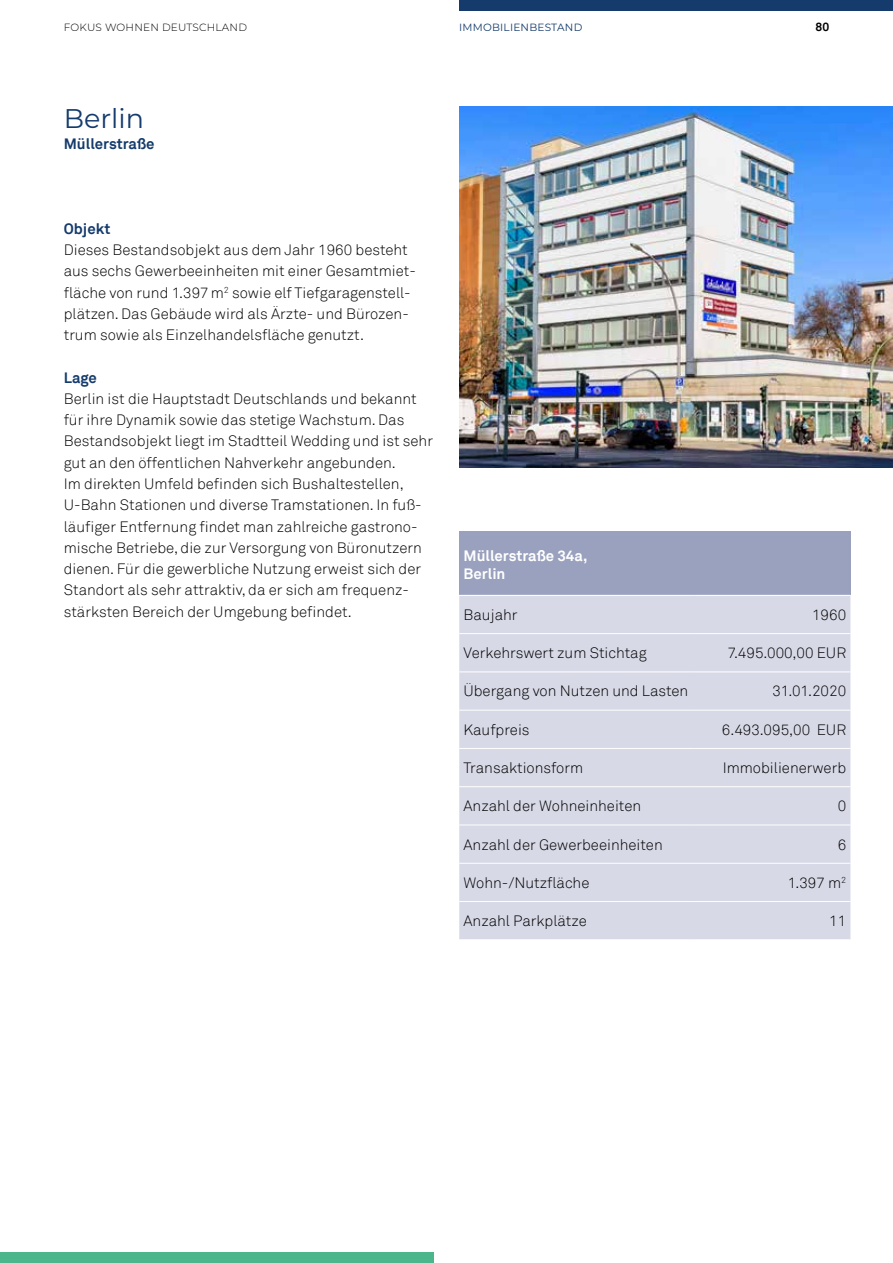
<style>
.page{position:relative;width:893px;height:1263px;background:#fff}
.page>*{position:absolute;margin:0;border:0;box-sizing:border-box;transform-origin:0 0}
.t1{font:27px "Montserrat";color:#143b6c}
.t2{font:300 15px/21.3px "Akkurat";color:#000}
.t3{font:700 15px "Akkurat";color:#143b6c}
.t4{font:700 15px/18px "Akkurat";color:#fff}
.t5{font:700 12px "Akkurat";color:#000}
.t6{font:300 10.5px "Montserrat";letter-spacing:.02em;color:#000}
.t7{font:10.5px "Montserrat";letter-spacing:.02em;color:#143b6c}
</style>
<div class="page">
<div style="left:459px;top:0;width:434px;height:11px;background:#143b6c"></div>
<div style="left:0;top:1252px;width:434px;height:11px;background:#4bb58c"></div>
<div style="left:459px;top:531px;width:391px;height:64px;background:#9aa1be"></div>
<div style="left:459px;top:596px;width:391px;height:343px;background:#d7d9e6"></div>
<hr style="left:459px;top:633px;width:234px;height:1px;background:#fff">
<hr style="left:693px;top:633px;width:157px;height:1px;background:#fff">
<hr style="left:459px;top:671px;width:234px;height:1px;background:#fff">
<hr style="left:693px;top:671px;width:157px;height:1px;background:#fff">
<hr style="left:459px;top:710px;width:234px;height:1px;background:#fff">
<hr style="left:693px;top:710px;width:157px;height:1px;background:#fff">
<hr style="left:459px;top:748px;width:234px;height:1px;background:#fff">
<hr style="left:693px;top:748px;width:157px;height:1px;background:#fff">
<hr style="left:459px;top:786px;width:234px;height:1px;background:#fff">
<hr style="left:693px;top:786px;width:157px;height:1px;background:#fff">
<hr style="left:459px;top:825px;width:234px;height:1px;background:#fff">
<hr style="left:693px;top:825px;width:157px;height:1px;background:#fff">
<hr style="left:459px;top:863px;width:234px;height:1px;background:#fff">
<hr style="left:693px;top:863px;width:157px;height:1px;background:#fff">
<hr style="left:459px;top:901px;width:234px;height:1px;background:#fff">
<hr style="left:693px;top:901px;width:157px;height:1px;background:#fff">
<img style="left:459px;top:106px;width:434px;height:362px">
<p class="t6" style="left:64px;top:21px;width:185px">FOKUS WOHNEN DEUTSCHLAND</p>
<p class="t7" style="left:459px;top:20px;width:125px">IMMOBILIENBESTAND</p>
<p class="t5" style="left:815px;top:20px;width:15px">80</p>
<h1 class="t1" style="left:64px;top:99px;width:82px">Berlin</h1>
<p class="t3" style="left:64px;top:134px;width:92px">Müllerstraße</p>
<p class="t3" style="left:64px;top:219px;width:48px">Objekt</p>
<p class="t2" style="left:64px;top:240px;width:354px">Dieses Bestandsobjekt aus dem Jahr 1960 besteht aus sechs Gewerbeeinheiten mit einer Gesamtmiet&shy;fläche von rund 1.397 m<sup>2</sup> sowie elf Tiefgaragenstell&shy;plätzen. Das Gebäude wird als Ärzte- und Bürozen&shy;trum sowie als Einzelhandelsfläche genutzt.</p>
<p class="t3" style="left:64px;top:368px;width:35px">Lage</p>
<p class="t2" style="left:64px;top:388px;width:371px">Berlin ist die Hauptstadt Deutschlands und bekannt für ihre Dynamik sowie das stetige Wachstum. Das Bestandsobjekt liegt im Stadtteil Wedding und ist sehr gut an den öffentlichen Nahverkehr angebunden.<br>Im direkten Umfeld befinden sich Bushaltestellen, U-Bahn Stationen und diverse Tramstationen. In fuß&shy;läufiger Entfernung findet man zahlreiche gastrono&shy;mische Betriebe, die zur Versorgung von Büronutzern dienen. Für die gewerbliche Nutzung erweist sich der Standort als sehr attraktiv, da er sich am frequenz&shy;stärksten Bereich der Umgebung befindet.</p>
<p class="t4" style="left:463px;top:547px;width:126px">Müllerstraße 34a,<br>Berlin</p>
<p class="t2" style="left:463px;top:604px;width:56px">Baujahr</p>
<p class="t2" style="left:812px;top:604px;width:36px">1960</p>
<p class="t2" style="left:463px;top:643px;width:185px">Verkehrswert zum Stichtag</p>
<p class="t2" style="left:728px;top:643px;width:120px">7.495.000,00 EUR</p>
<p class="t2" style="left:463px;top:681px;width:226px">Übergang von Nutzen und Lasten</p>
<p class="t2" style="left:772px;top:681px;width:75px">31.01.2020</p>
<p class="t2" style="left:463px;top:719px;width:68px">Kaufpreis</p>
<p class="t2" style="left:722px;top:719px;width:126px">6.493.095,00 EUR</p>
<p class="t2" style="left:463px;top:757px;width:121px">Transaktionsform</p>
<p class="t2" style="left:723px;top:757px;width:125px">Immobilienerwerb</p>
<p class="t2" style="left:463px;top:796px;width:179px">Anzahl der Wohneinheiten</p>
<p class="t2" style="left:838px;top:796px;width:10px">0</p>
<p class="t2" style="left:463px;top:834px;width:201px">Anzahl der Gewerbeeinheiten</p>
<p class="t2" style="left:838px;top:834px;width:10px">6</p>
<p class="t2" style="left:463px;top:872px;width:127px">Wohn-/Nutzfläche</p>
<p class="t2" style="left:788px;top:872px;width:60px">1.397 m<sup>2</sup></p>
<p class="t2" style="left:463px;top:910px;width:125px">Anzahl Parkplätze</p>
<p class="t2" style="left:829px;top:910px;width:19px">11</p>
</div>
